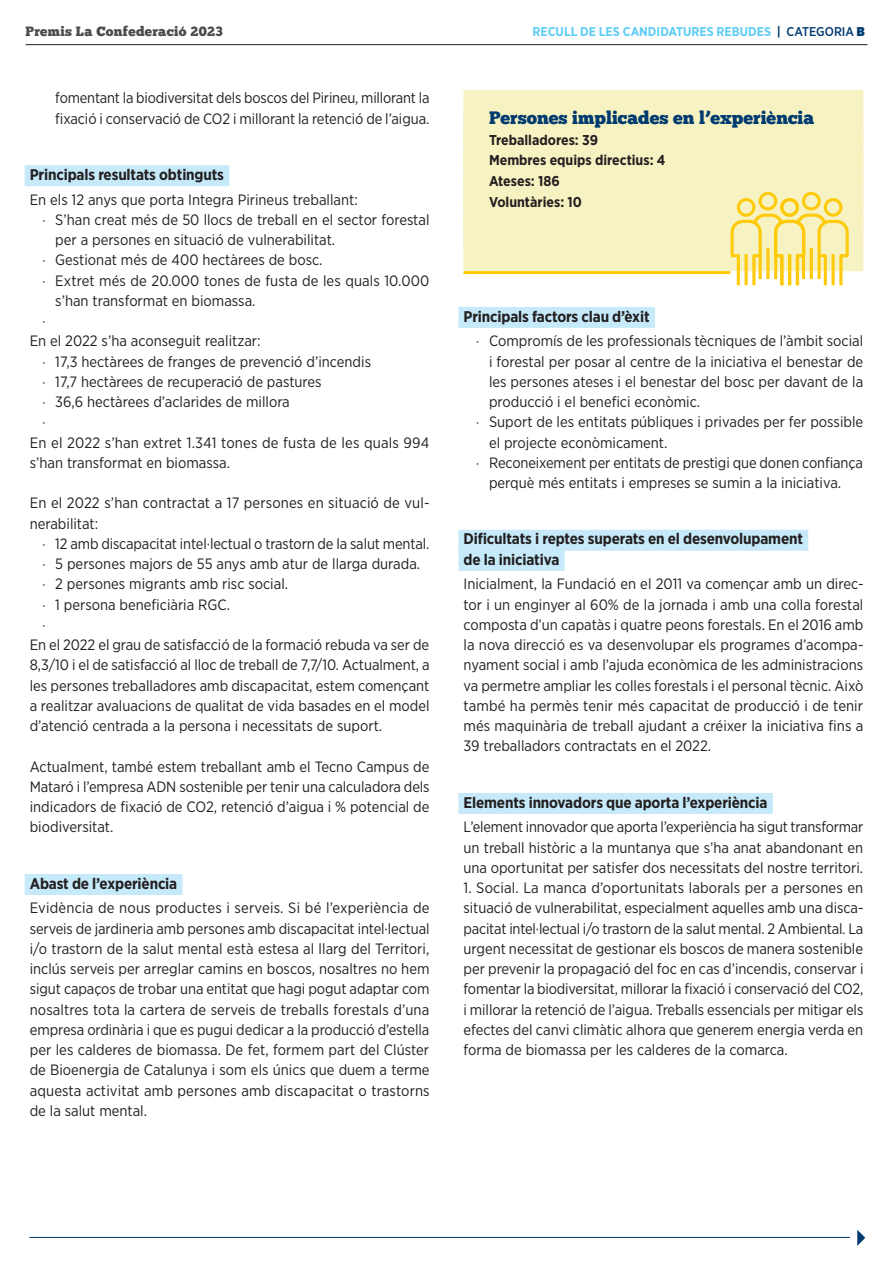
<style>
.page{position:relative;width:893px;height:1263px;background:#fff}
.page>*{position:absolute;margin:0;border:0;box-sizing:border-box;transform-origin:0 0}
._06__Text_fitxa_fina{font:18px "Chunk Five";color:#003b70}
._01_TITOLET_blau{font:700 15.45px "Gotham Narrow";letter-spacing:-.01em;color:#231f20}
.t1{font:15px/20.2px "Gotham Narrow";color:#231f20}
._06__Text_fitxa_fina-2{font:700 14.25px "Gotham Narrow";color:#231f20}
.t2{font:13.5px "Chunk Five";letter-spacing:.02em;color:#4b4c4d}
.t3{font:13.5px "Gotham Narrow";color:#231f20}
.t4{font:700 12.75px "Gotham Narrow";color:#5fcdf5}
.s1{color:#003b70}
.s2{font-weight:500;color:#003b70}
.s3{font-weight:900;color:#003b70}
.s4{font-size:13.5px}
</style>
<div class="page">
<hr style="left:26px;top:44px;width:841px;height:1px;background:#231f20">
<hr style="left:29px;top:1237px;width:821px;height:1px;background:#003b70">
<svg style="left:857px;top:1230px;width:8px;height:16px"></svg>
<div style="left:25px;top:165px;width:204px;height:21px;background:#c6eafa"></div>
<div style="left:25px;top:874px;width:158px;height:21px;background:#c6eafa"></div>
<div style="left:463px;top:90px;width:400px;height:57px;background:#f6f2c2"></div>
<div style="left:463px;top:131px;width:400px;height:57px;background:#f6f2c2"></div>
<div style="left:463px;top:173px;width:400px;height:57px;background:#f6f2c2"></div>
<div style="left:463px;top:214px;width:400px;height:57px;background:#f6f2c2"></div>
<div style="left:458px;top:307px;width:197px;height:21px;background:#c6eafa"></div>
<div style="left:458px;top:530px;width:350px;height:21px;background:#c6eafa"></div>
<div style="left:458px;top:550px;width:107px;height:21px;background:#c6eafa"></div>
<div style="left:458px;top:793px;width:315px;height:21px;background:#c6eafa"></div>
<svg style="left:730px;top:192px;width:119px;height:93px"></svg>
<hr style="left:463px;top:271px;width:267px;height:3px;background:#feca0a">
<p class="t2" style="left:26px;top:24px;width:199px">Premis La Confederació 2023</p>
<p class="t4" style="left:533px;top:24px;width:334px">RECULL DE LES CANDIDATURES REBUDES <span class="s1">|</span> <span class="s2">CATEGORIA</span> <span class="s3">B</span></p>
<p class="t1" style="left:55px;top:88px;width:376px">fomentant la biodiversitat dels boscos del Pirineu, millorant la fixació i conservació de CO2 i millorant la retenció de l’aigua.</p>
<p class="_01_TITOLET_blau" style="left:30px;top:165px;width:196px">Principals resultats obtinguts</p>
<p class="t1" style="left:30px;top:189px;width:330px">En els 12 anys que porta Integra Pirineus treballant:</p>
<p class="t1" style="left:55px;top:209px;width:376px;text-indent:-13px"><span class="s4">·</span> S’han creat més de 50 llocs de treball en el sector forestal per a persones en situació de vulnerabilitat.</p>
<p class="t1" style="left:43px;top:250px;width:282px"><span class="s4">·</span> Gestionat més de 400 hectàrees de bosc.</p>
<p class="t1" style="left:55px;top:270px;width:376px;text-indent:-13px"><span class="s4">·</span> Extret més de 20.000 tones de fusta de les quals 10.000 s’han transformat en biomassa.</p>
<p class="t3" style="left:43px;top:313px;width:5px">·</p>
<p class="t1" style="left:30px;top:331px;width:232px">En el 2022 s’ha aconseguit realitzar:</p>
<p class="t1" style="left:43px;top:351px;width:330px"><span class="s4">·</span> 17,3 hectàrees de franges de prevenció d’incendis</p>
<p class="t1" style="left:43px;top:371px;width:281px"><span class="s4">·</span> 17,7 hectàrees de recuperació de pastures</p>
<p class="t1" style="left:43px;top:391px;width:249px"><span class="s4">·</span> 36,6 hectàrees d’aclarides de millora</p>
<p class="t3" style="left:43px;top:414px;width:5px">·</p>
<p class="t1" style="left:30px;top:432px;width:401px">En el 2022 s’han extret 1.341 tones de fusta de les quals 994 s’han transformat en biomassa.</p>
<p class="t1" style="left:30px;top:493px;width:402px">En el 2022 s’han contractat a 17 persones en situació de vul&shy;nerabilitat:</p>
<p class="t1" style="left:43px;top:533px;width:388px"><span class="s4">·</span> 12 amb discapacitat intel·lectual o trastorn de la salut mental.</p>
<p class="t1" style="left:43px;top:553px;width:379px"><span class="s4">·</span> 5 persones majors de 55 anys amb atur de llarga durada.</p>
<p class="t1" style="left:43px;top:574px;width:247px"><span class="s4">·</span> 2 persones migrants amb risc social.</p>
<p class="t1" style="left:43px;top:594px;width:189px"><span class="s4">·</span> 1 persona beneficiària RGC.</p>
<p class="t3" style="left:43px;top:617px;width:5px">·</p>
<p class="t1" style="left:30px;top:634px;width:401px;text-align:justify">En el 2022 el grau de satisfacció de la formació rebuda va ser de 8,3/10 i el de satisfacció al lloc de treball de 7,7/10. Actualment, a les persones treballadores amb discapacitat, estem començant a realitzar avaluacions de qualitat de vida basades en el model d’atenció centrada a la persona i necessitats de suport.</p>
<p class="t1" style="left:30px;top:756px;width:401px;text-align:justify">Actualment, també estem treballant amb el Tecno Campus de Mataró i l’empresa ADN sostenible per tenir una calculadora dels indicadors de fixació de CO2, retenció d’aigua i % potencial de biodiversitat.</p>
<p class="_01_TITOLET_blau" style="left:30px;top:874px;width:149px">Abast de l’experiència</p>
<p class="t1" style="left:30px;top:898px;width:401px;text-align:justify">Evidència de nous productes i serveis. Si bé l’experiència de serveis de jardineria amb persones amb discapacitat intel·lectual i/o trastorn de la salut mental està estesa al llarg del Territori, inclús serveis per arreglar camins en boscos, nosaltres no hem sigut capaços de trobar una entitat que hagi pogut adaptar com nosaltres tota la cartera de serveis de treballs forestals d’una empresa ordinària i que es pugui dedicar a la producció d’estella per les calderes de biomassa. De fet, formem part del Clúster de Bioenergia de Catalunya i som els únics que duem a terme aquesta activitat amb persones amb discapacitat o trastorns de la salut mental.</p>
<p class="_06__Text_fitxa_fina" style="left:489px;top:107px;width:327px">Persones implicades en l’experiència</p>
<p class="_06__Text_fitxa_fina-2" style="left:489px;top:131px;width:110px">Treballadores: 39</p>
<p class="_06__Text_fitxa_fina-2" style="left:489px;top:152px;width:178px">Membres equips directius: 4</p>
<p class="_06__Text_fitxa_fina-2" style="left:489px;top:172px;width:72px">Ateses: 186</p>
<p class="_06__Text_fitxa_fina-2" style="left:489px;top:193px;width:94px">Voluntàries: 10</p>
<p class="_01_TITOLET_blau" style="left:463px;top:307px;width:188px">Principals factors clau d’èxit</p>
<p class="t1" style="left:489px;top:331px;width:376px;text-align:justify;text-indent:-13px"><span class="s4">·</span> Compromís de les professionals tècniques de l’àmbit social i forestal per posar al centre de la iniciativa el benestar de les persones ateses i el benestar del bosc per davant de la producció i el benefici econòmic.</p>
<p class="t1" style="left:489px;top:412px;width:376px;text-indent:-13px"><span class="s4">·</span> Suport de les entitats públiques i privades per fer possible el projecte econòmicament.</p>
<p class="t1" style="left:489px;top:452px;width:375px;text-indent:-13px"><span class="s4">·</span> Reconeixement per entitats de prestigi que donen confiança perquè més entitats i empreses se sumin a la iniciativa.</p>
<p class="_01_TITOLET_blau" style="left:463px;top:529px;width:341px">Dificultats i reptes superats en el desenvolupament</p>
<p class="_01_TITOLET_blau" style="left:463px;top:550px;width:97px">de la iniciativa</p>
<p class="t1" style="left:463px;top:574px;width:402px;text-align:justify">Inicialment, la Fundació en el 2011 va començar amb un direc&shy;tor i un enginyer al 60% de la jornada i amb una colla forestal composta d’un capatàs i quatre peons forestals. En el 2016 amb la nova direcció es va desenvolupar els programes d’acompa&shy;nyament social i amb l’ajuda econòmica de les administracions va permetre ampliar les colles forestals i el personal tècnic. Això també ha permès tenir més capacitat de producció i de tenir més maquinària de treball ajudant a créixer la iniciativa fins a 39 treballadors contractats en el 2022.</p>
<p class="_01_TITOLET_blau" style="left:463px;top:793px;width:305px">Elements innovadors que aporta l’experiència</p>
<p class="t1" style="left:463px;top:817px;width:401px;text-align:justify">L’element innovador que aporta l’experiència ha sigut transformar un treball històric a la muntanya que s’ha anat abandonant en una oportunitat per satisfer dos necessitats del nostre territori.</p>
<p class="t1" style="left:463px;top:877px;width:402px;text-align:justify">1. Social. La manca d’oportunitats laborals per a persones en situació de vulnerabilitat, especialment aquelles amb una disca&shy;pacitat intel·lectual i/o trastorn de la salut mental. 2 Ambiental. La urgent necessitat de gestionar els boscos de manera sostenible per prevenir la propagació del foc en cas d’incendis, conservar i fomentar la biodiversitat, millorar la fixació i conservació del CO2, i millorar la retenció de l’aigua. Treballs essencials per mitigar els efectes del canvi climàtic alhora que generem energia verda en forma de biomassa per les calderes de la comarca.</p>
</div>
